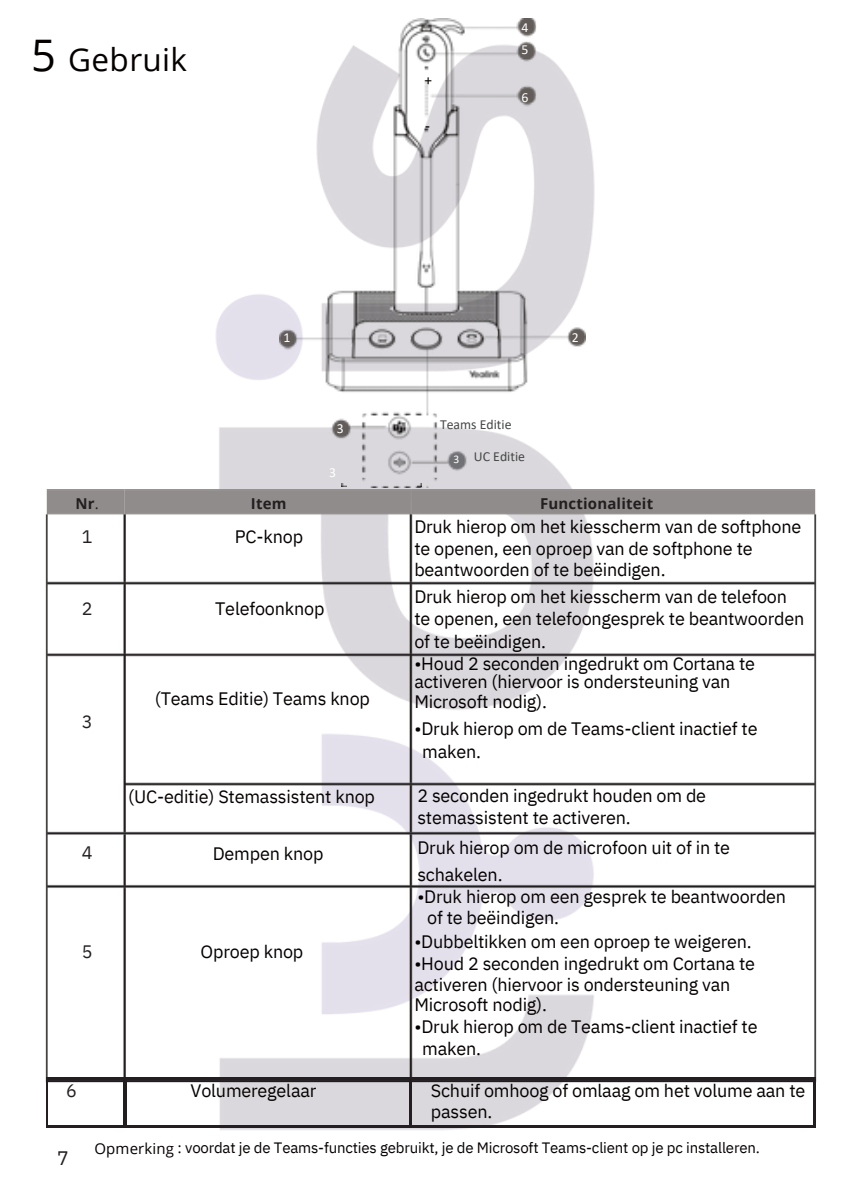
<style>
.page{position:relative;width:851px;height:1191px;background:#fff}
.page>*{position:absolute;margin:0;border:0;box-sizing:border-box;transform-origin:0 0}
.t1{font:43.5px "Open Sans";color:#050000}
.t2{font:31.5px "Open Sans";letter-spacing:.01em;color:#050000}
.t3{font:19.5px "IBM Plex Sans";color:#231f20}
.t4{font:18px/22.5px "IBM Plex Sans";letter-spacing:-.01em;color:#050000}
.t5{font:18px/20.4px "IBM Plex Sans";letter-spacing:-.01em;color:#050100}
.t6{font:18px "IBM Plex Sans";color:#231f20}
.t7{font:15px "IBM Plex Sans";letter-spacing:-.01em;color:#050000}
.t8{font:700 15px "Open Sans";letter-spacing:.01em;color:#231f20}
.t9{font:13.8px "Calibri";color:#454646}
.t10{font:13.8px/22.8px "Calibri";color:#fff}
.t11{font:13.8px "IBM Plex Sans";color:#050100}
.t12{font:11.7px "Calibri";color:#fff}
.s1{font-weight:400}
.s2{font-family:"Open Sans"}
</style>
<div class="page">
<img style="left:204px;top:118px;width:400px;height:1012px">
<img style="left:45px;top:489px;width:772px;height:605px">
<img style="left:279px;top:19px;width:306px;height:468px">
<hr style="left:46px;top:1079px;width:2px;height:46px;background:#231f20">
<hr style="left:124px;top:1079px;width:2px;height:46px;background:#231f20">
<hr style="left:409px;top:1079px;width:3px;height:46px;background:#231f20">
<hr style="left:813px;top:1079px;width:2px;height:46px;background:#231f20">
<hr style="left:46px;top:1077px;width:769px;height:2px;background:#231f20">
<hr style="left:46px;top:1125px;width:769px;height:2px;background:#231f20">
<p class="t1" style="left:31px;top:25px;width:26px">5</p>
<p class="t2" style="left:68px;top:37px;width:120px">Gebruik</p>
<h2 class="t11" style="left:424px;top:71px;width:10px">+</h2>
<h2 class="t11" style="left:425px;top:117px;width:7px">-</h2>
<h2 class="t10" style="left:521px;top:17px;width:8px">4<br>5</h2>
<h2 class="t10" style="left:521px;top:87px;width:8px">6</h2>
<h2 class="t10" style="left:283px;top:327px;width:8px">1</h2>
<p class="t8" style="left:75px;top:493px;width:25px">Nr<span class="s1">.</span></p>
<p class="t6" style="left:82px;top:524px;width:12px">1</p>
<p class="t6" style="left:82px;top:596px;width:12px">2</p>
<p class="t6" style="left:82px;top:709px;width:12px">3</p>
<p class="t6" style="left:82px;top:840px;width:12px">4</p>
<h2 class="t10" style="left:337px;top:418px;width:8px">3</h2>
<p class="t8" style="left:251px;top:493px;width:37px">Item</p>
<p class="t4" style="left:235px;top:525px;width:70px">PC-knop</p>
<h3 class="t10" style="left:329px;top:462px;width:8px">3</h3>
<p class="t4" style="left:215px;top:596px;width:111px">Telefoonknop</p>
<p class="t4" style="left:155px;top:686px;width:216px">(Teams Editie) Teams knop</p>
<p class="t4" style="left:128px;top:785px;width:248px">(UC-editie) Stemassistent knop</p>
<p class="t4" style="left:213px;top:842px;width:112px">Dempen knop</p>
<p class="t6" style="left:82px;top:938px;width:12px">5</p>
<p class="t4" style="left:201px;top:939px;width:104px">Oproep knop</p>
<h2 class="t10" style="left:571px;top:327px;width:8px">2</h2>
<h2 class="t9" style="left:440px;top:419px;width:73px">Teams Editie</h2>
<h2 class="t9" style="left:474px;top:450px;width:53px">UC Editie</h2>
<p class="t12" style="left:453px;top:454px;width:7px">3</p>
<p class="t8" style="left:540px;top:493px;width:115px">Functionaliteit</p>
<h1 class="t4" style="left:414px;top:514px;width:388px">Druk hierop om het kiesscherm van de softphone te openen, een oproep van de softphone te</h1>
<h1 class="t4" style="left:414px;top:555px;width:374px;line-height:27px">beantwoorden of te beëindigen.<br>Druk hierop om het kiesscherm van de telefoon</h1>
<h1 class="t4" style="left:414px;top:607px;width:391px">te openen, een telefoongesprek te beantwoorden of te beëindigen.</h1>
<h1 class="t4" style="left:414px;top:654px;width:342px;line-height:18px">•Houd 2 seconden ingedrukt om Cortana te activeren (hiervoor is ondersteuning van</h1>
<p class="t4" style="left:414px;top:690px;width:134px">Microsoft nodig).</p>
<p class="t4" style="left:414px;top:717px;width:344px">•Druk hierop om de Teams-client inactief te</p>
<p class="t4" style="left:422px;top:739px;width:60px">maken.</p>
<p class="t4" style="left:417px;top:783px;width:290px">2 seconden ingedrukt houden om de stemassistent te activeren.</p>
<p class="t4" style="left:417px;top:833px;width:314px;line-height:27px">Druk hierop om de microfoon uit of in te schakelen.</p>
<p class="t4" style="left:417px;top:885px;width:370px">•Druk hierop om een gesprek te beantwoorden</p>
<p class="t4" style="left:427px;top:906px;width:133px">of te beëindigen.</p>
<p class="t4" style="left:414px;top:929px;width:339px">•Dubbeltikken om een oproep te weigeren.</p>
<p class="t4" style="left:414px;top:953px;width:342px;line-height:20.4px">•Houd 2 seconden ingedrukt om Cortana te activeren (hiervoor is ondersteuning van</p>
<p class="t4" style="left:414px;top:992px;width:134px">Microsoft nodig).</p>
<h2 class="t4" style="left:414px;top:1014px;width:344px">•Druk hierop om de Teams-client inactief te</h2>
<h2 class="t4" style="left:422px;top:1037px;width:60px">maken.</h2>
<h2 class="t6" style="left:66px;top:1078px;width:12px">6</h2>
<h2 class="t5" style="left:191px;top:1080px;width:127px">Volumeregelaar</h2>
<p class="t5" style="left:431px;top:1080px;width:376px">Schuif omhoog of omlaag om het volume aan te passen.</p>
<h2 class="t7" style="left:94px;top:1137px;width:667px"><span class="s2">Opmerking</span> : voordat je de Teams-functies gebruikt, je de Microsoft Teams-client op je pc installeren.</h2>
<p class="t3" style="left:57px;top:1145px;width:13px">7</p>
</div>
